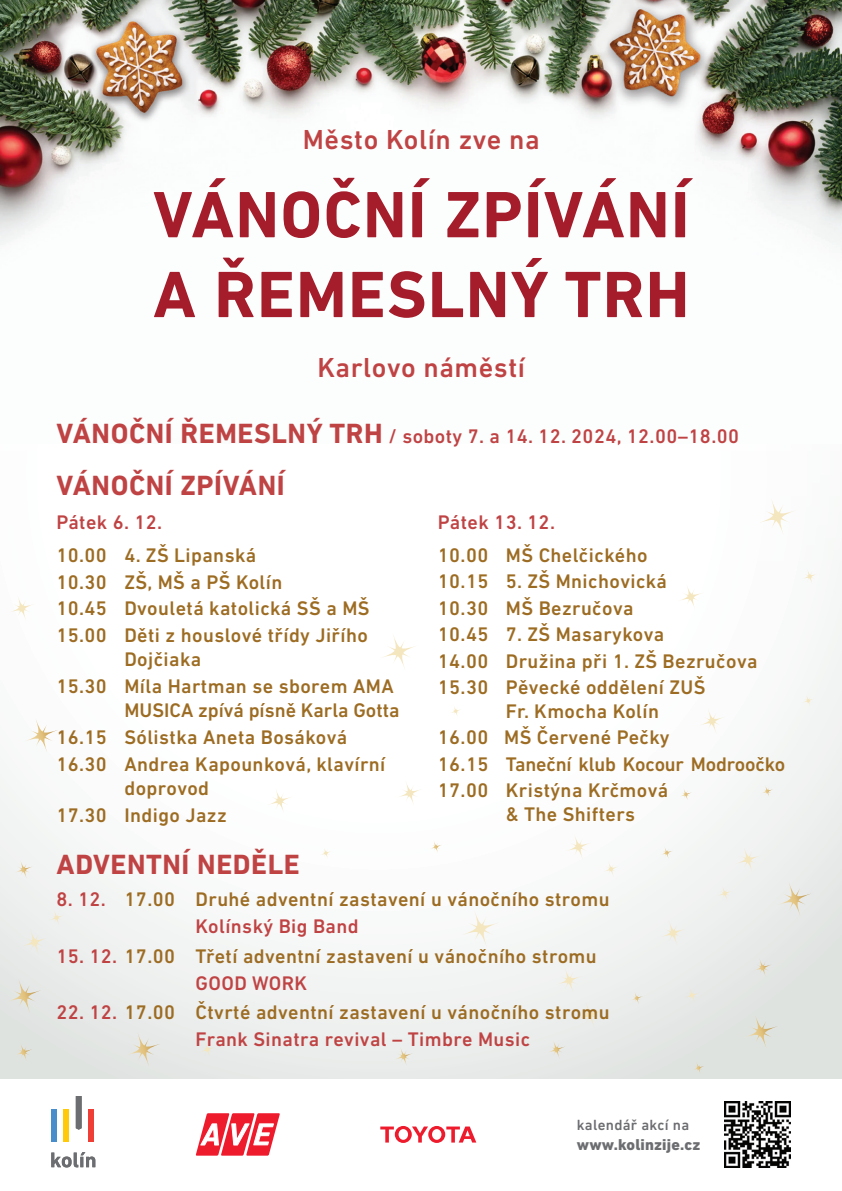
<style>
.page{position:relative;width:842px;height:1191px;background:#fff}
.page>*{position:absolute;margin:0;border:0;box-sizing:border-box;transform-origin:0 0}
.t1{font:700 66.5px/79.8px "DIN Next LT Pro";letter-spacing:.02em;color:#a51c2a}
.t2{font:700 28.3px "DIN Next LT Pro";letter-spacing:.02em;color:#c04344}
.t3{font:500 28px "DIN Next LT Pro";letter-spacing:.02em;color:#c04344}
.t4{font:500 20px/24px "DIN Next LT Pro";letter-spacing:.02em;color:#9d6c23}
.t5{font:500 20px "DIN Next LT Pro";letter-spacing:.02em;color:#c04344}
.t6{font:500 20px/24px "DIN Next LT Pro";color:#9d6c23}
.t7{font:500 20px "DIN Next LT Pro";letter-spacing:-.01em;color:#9d6c23}
.t8{font:800 16px "DIN Next LT Pro";letter-spacing:.01em;color:#6c6d70}
.t9{font:500 15px "DIN Next LT Pro";letter-spacing:.02em;color:#6c6d70}
.s1{font-weight:700;font-size:28.3px}
.s2{color:#c04344}
</style>
<div class="page">
<svg style="left:0;top:601px;width:842px;height:477px"></svg>
<svg style="left:196px;top:1113px;width:84px;height:42px"></svg>
<svg style="left:380px;top:1126px;width:96px;height:17px"></svg>
<svg style="left:51px;top:1152px;width:44px;height:15px"></svg>
<div style="left:51px;top:1109px;width:6px;height:32px;background:#498dca"></div>
<div style="left:64px;top:1109px;width:5px;height:32px;background:#feca0a"></div>
<div style="left:88px;top:1109px;width:6px;height:32px;background:#ee3e35"></div>
<svg style="left:76px;top:1096px;width:6px;height:33px"></svg>
<img style="left:725px;top:1101px;width:66px;height:66px">
<img style="left:0;top:0;width:842px;height:250px">
<svg style="left:577px;top:1002px;width:26px;height:25px"></svg>
<svg style="left:556px;top:967px;width:26px;height:26px"></svg>
<svg style="left:699px;top:708px;width:26px;height:26px"></svg>
<svg style="left:735px;top:847px;width:26px;height:25px"></svg>
<svg style="left:397px;top:780px;width:26px;height:26px"></svg>
<svg style="left:462px;top:910px;width:37px;height:37px"></svg>
<svg style="left:760px;top:500px;width:34px;height:33px"></svg>
<svg style="left:380px;top:633px;width:38px;height:37px"></svg>
<svg style="left:566px;top:834px;width:25px;height:25px"></svg>
<svg style="left:802px;top:694px;width:12px;height:13px"></svg>
<svg style="left:684px;top:987px;width:16px;height:16px"></svg>
<svg style="left:803px;top:570px;width:14px;height:13px"></svg>
<svg style="left:603px;top:861px;width:16px;height:15px"></svg>
<svg style="left:717px;top:885px;width:15px;height:16px"></svg>
<svg style="left:777px;top:882px;width:35px;height:34px"></svg>
<svg style="left:744px;top:1014px;width:34px;height:35px"></svg>
<svg style="left:692px;top:1061px;width:13px;height:13px"></svg>
<svg style="left:679px;top:788px;width:13px;height:13px"></svg>
<svg style="left:660px;top:846px;width:13px;height:13px"></svg>
<svg style="left:761px;top:785px;width:13px;height:12px"></svg>
<svg style="left:630px;top:991px;width:13px;height:13px"></svg>
<svg style="left:547px;top:1040px;width:19px;height:19px"></svg>
<svg style="left:753px;top:958px;width:19px;height:19px"></svg>
<svg style="left:678px;top:586px;width:25px;height:23px"></svg>
<svg style="left:660px;top:920px;width:26px;height:25px"></svg>
<svg style="left:267px;top:788px;width:25px;height:25px"></svg>
<svg style="left:9px;top:597px;width:26px;height:24px"></svg>
<svg style="left:450px;top:705px;width:12px;height:12px"></svg>
<svg style="left:320px;top:847px;width:12px;height:12px"></svg>
<svg style="left:200px;top:1042px;width:15px;height:15px"></svg>
<svg style="left:22px;top:910px;width:42px;height:45px;background:#ebedea"></svg>
<svg style="left:7px;top:978px;width:34px;height:35px"></svg>
<svg style="left:126px;top:1032px;width:34px;height:34px"></svg>
<svg style="left:24px;top:718px;width:35px;height:35px"></svg>
<svg style="left:14px;top:1042px;width:19px;height:19px"></svg>
<svg style="left:14px;top:860px;width:19px;height:19px"></svg>
<svg style="left:429px;top:840px;width:13px;height:13px"></svg>
<svg style="left:394px;top:1047px;width:19px;height:18px"></svg>
<p class="t3" style="left:303px;top:123px;width:238px">Město Kolín zve na</p>
<p class="t1" style="left:153px;top:174px;width:538px">VÁNOČNÍ ZPÍVÁNÍ<br>A ŘEMESLNÝ TRH</p>
<p class="t3" style="left:317px;top:351px;width:209px">Karlovo náměstí</p>
<p class="t5" style="left:57px;top:424px;width:684px"><span class="s1">VÁNOČNÍ ŘEMESLNÝ TRH</span> / soboty 7. a 14. 12. 2024, 12.00–18.00</p>
<p class="t2" style="left:57px;top:469px;width:230px">VÁNOČNÍ ZPÍVÁNÍ</p>
<p class="t5" style="left:56px;top:511px;width:107px">Pátek 6. 12.</p>
<p class="t4" style="left:56px;top:543px;width:201px">10.00 4. ZŠ Lipanská</p>
<p class="t4" style="left:56px;top:569px;width:228px">10.30 ZŠ, MŠ a PŠ Kolín</p>
<p class="t4" style="left:56px;top:596px;width:315px">10.45 Dvouletá katolická SŠ a MŠ</p>
<p class="t4" style="left:124px;top:623px;width:245px;text-indent:-68px">15.00 Děti z houslové třídy Jiřího<br>Dojčiaka</p>
<p class="t6" style="left:124px;top:674px;width:277px;text-indent:-68px">15.30 Míla Hartman se sborem AMA<br>MUSICA zpívá písně Karla Gotta</p>
<p class="t4" style="left:56px;top:725px;width:293px">16.15 Sólistka Aneta Bosáková</p>
<p class="t4" style="left:124px;top:752px;width:262px;text-indent:-68px">16.30 Andrea Kapounková, klavírní doprovod</p>
<p class="t4" style="left:56px;top:802px;width:172px">17.30 Indigo Jazz</p>
<p class="t5" style="left:438px;top:511px;width:119px">Pátek 13. 12.</p>
<p class="t4" style="left:438px;top:543px;width:211px">10.00 MŠ Chelčického</p>
<p class="t4" style="left:438px;top:569px;width:231px">10.15 5. ZŠ Mnichovická</p>
<p class="t4" style="left:438px;top:596px;width:197px">10.30 MŠ Bezručova</p>
<p class="t4" style="left:438px;top:622px;width:228px">10.45 7. ZŠ Masarykova</p>
<p class="t4" style="left:438px;top:648px;width:321px">14.00 Družina při 1. ZŠ Bezručova</p>
<p class="t4" style="left:506px;top:675px;width:201px;line-height:23.6px;text-indent:-68px">15.30 Pěvecké oddělení ZUŠ<br>Fr. Kmocha Kolín</p>
<p class="t4" style="left:438px;top:725px;width:233px">16.00 MŠ Červené Pečky</p>
<p class="t7" style="left:438px;top:752px;width:349px">16.15 Taneční klub Kocour Modroočko</p>
<p class="t4" style="left:506px;top:778px;width:164px;line-height:23.6px;text-indent:-68px">17.00 Kristýna Krčmová &amp; The Shifters</p>
<p class="t2" style="left:57px;top:847px;width:245px">ADVENTNÍ NEDĚLE</p>
<p class="t4" style="left:57px;top:887px;width:554px"><span class="s2">8. 12.</span> 17.00 Druhé adventní zastavení u vánočního stromu</p>
<p class="t5" style="left:196px;top:914px;width:165px">Kolínský Big Band</p>
<p class="t4" style="left:57px;top:944px;width:542px"><span class="s2">15. 12.</span> 17.00 Třetí adventní zastavení u vánočního stromu</p>
<p class="t5" style="left:196px;top:971px;width:113px">GOOD WORK</p>
<p class="t4" style="left:57px;top:1000px;width:555px"><span class="s2">22. 12.</span> 17.00 Čtvrté adventní zastavení u vánočního stromu</p>
<p class="t5" style="left:196px;top:1028px;width:336px">Frank Sinatra revival – Timbre Music</p>
<p class="t9" style="left:577px;top:1116px;width:114px">kalendář akcí na</p>
<p class="t8" style="left:577px;top:1135px;width:125px">www.kolinzije.cz</p>
</div>
